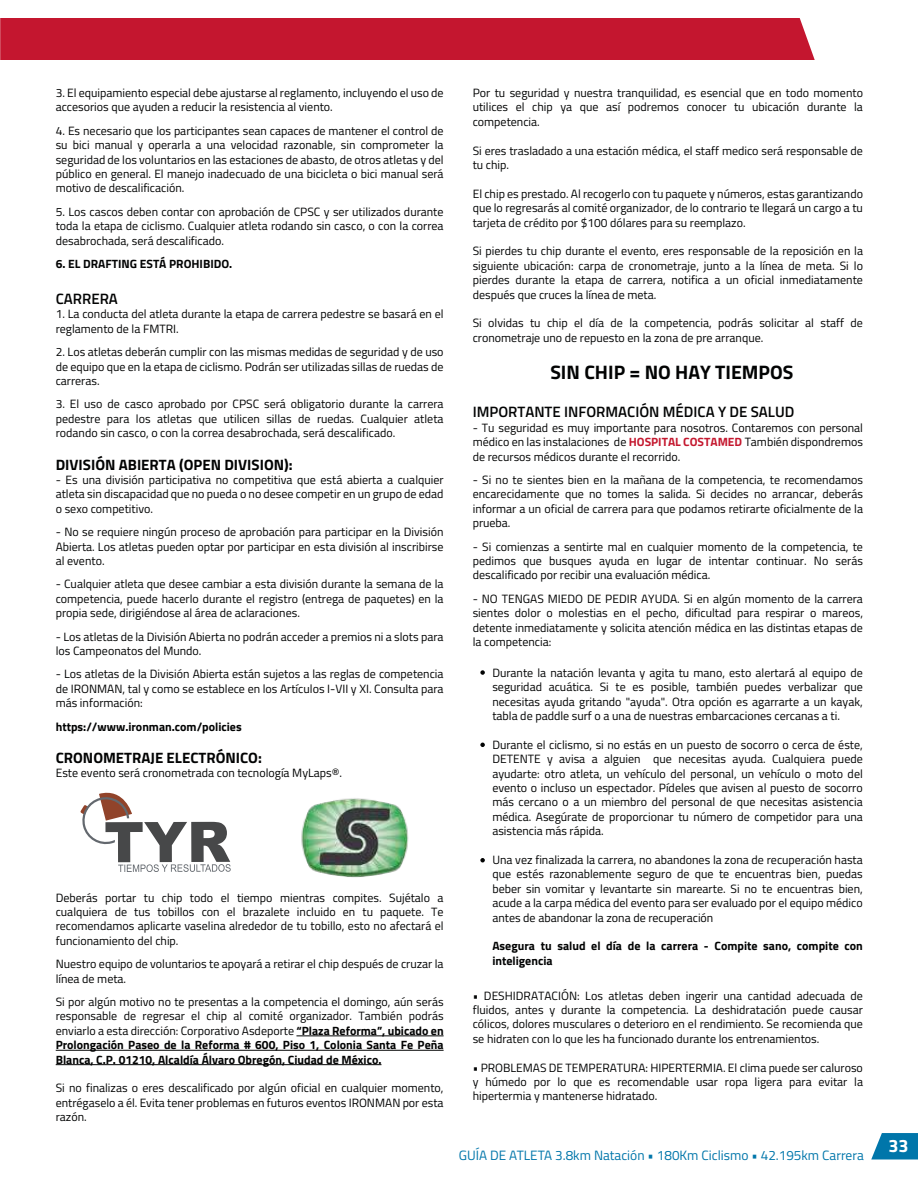
<style>
.page{position:relative;width:918px;height:1188px;background:#fff}
.page>*{position:absolute;margin:0;border:0;box-sizing:border-box;transform-origin:0 0}
.t1{font:700 19.5px "Titillium Web";color:#020303}
.t2{font:700 18px "Titillium Web";color:#fff}
.t3{font:700 15px "Titillium Web";color:#020303}
.t4{font:600 15px "Titillium Web";color:#020303}
.t5{font:13.5px "Titillium Web";color:#0076aa}
.t6{font:12px/14.4px "Titillium Web";color:#020303;text-align:justify}
.t7{font:700 12px/14.4px "Titillium Web";color:#020303}
.s1{font-weight:700}
.s2{font-weight:700;color:#c4182f}
</style>
<div class="page">
<div style="left:0;top:18px;width:815px;height:42px;background:#c4162f"></div>
<svg style="left:871px;top:1133px;width:47px;height:27px"></svg>
<hr style="left:296px;top:1036px;width:148px;height:1px;background:#020303">
<hr style="left:56px;top:1050px;width:388px;height:1px;background:#020303">
<hr style="left:56px;top:1064px;width:325px;height:1px;background:#020303">
<svg style="left:80px;top:792px;width:151px;height:80px"></svg>
<img style="left:301px;top:798px;width:108px;height:80px">
<svg style="left:480px;top:670px;width:5px;height:5px"></svg>
<svg style="left:480px;top:743px;width:5px;height:4px"></svg>
<svg style="left:480px;top:858px;width:5px;height:4px"></svg>
<p class="t6" style="left:56px;top:85px;width:389px">3. El equipamiento especial debe ajustarse al reglamento, incluyendo el uso de accesorios que ayuden a reducir la resistencia al viento.</p>
<p class="t6" style="left:56px;top:123px;width:389px">4. Es necesario que los participantes sean capaces de mantener el control de su bici manual y operarla a una velocidad razonable, sin comprometer la seguridad de los voluntarios en las estaciones de abasto, de otros atletas y del público en general. El manejo inadecuado de una bicicleta o bici manual será motivo de descalificación.</p>
<p class="t6" style="left:56px;top:204px;width:389px">5. Los cascos deben contar con aprobación de CPSC y ser utilizados durante toda la etapa de ciclismo. Cualquier atleta rodando sin casco, o con la correa desabrochada, será descalificado.</p>
<p class="t7" style="left:56px;top:256px;width:178px">6. EL DRAFTING ESTÁ PROHIBIDO.</p>
<p class="t4" style="left:56px;top:287px;width:64px">CARRERA</p>
<p class="t6" style="left:56px;top:306px;width:389px">1. La conducta del atleta durante la etapa de carrera pedestre se basará en el reglamento de la FMTRI.</p>
<p class="t6" style="left:56px;top:344px;width:389px">2. Los atletas deberán cumplir con las mismas medidas de seguridad y de uso de equipo que en la etapa de ciclismo. Podrán ser utilizadas sillas de ruedas de carreras.</p>
<p class="t6" style="left:56px;top:396px;width:389px">3. El uso de casco aprobado por CPSC será obligatorio durante la carrera pedestre para los atletas que utilicen sillas de ruedas. Cualquier atleta rodando sin casco, o con la correa desabrochada, será descalificado.</p>
<p class="t3" style="left:56px;top:453px;width:238px">DIVISIÓN ABIERTA (OPEN DIVISION):</p>
<p class="t6" style="left:56px;top:472px;width:389px">- Es una división participativa no competitiva que está abierta a cualquier atleta sin discapacidad que no pueda o no desee competir en un grupo de edad o sexo competitivo.</p>
<p class="t6" style="left:56px;top:524px;width:389px">- No se requiere ningún proceso de aprobación para participar en la División Abierta. Los atletas pueden optar por participar en esta división al inscribirse al evento.</p>
<p class="t6" style="left:56px;top:576px;width:389px">- Cualquier atleta que desee cambiar a esta división durante la semana de la competencia, puede hacerlo durante el registro (entrega de paquetes) en la propia sede, dirigiéndose al área de aclaraciones.</p>
<p class="t6" style="left:56px;top:629px;width:389px">- Los atletas de la División Abierta no podrán acceder a premios ni a slots para los Campeonatos del Mundo.</p>
<p class="t6" style="left:56px;top:666px;width:389px">- Los atletas de la División Abierta están sujetos a las reglas de competencia de IRONMAN, tal y como se establece en los Artículos I-VII y XI. Consulta para más información:</p>
<p class="t7" style="left:56px;top:719px;width:188px">https://www.ironman.com/policies</p>
<p class="t3" style="left:56px;top:746px;width:208px">CRONOMETRAJE ELECTRÓNICO:</p>
<p class="t6" style="left:56px;top:765px;width:288px">Este evento será cronometrada con tecnología MyLaps®.</p>
<p class="t6" style="left:56px;top:890px;width:389px">Deberás portar tu chip todo el tiempo mientras compites. Sujétalo a cualquiera de tus tobillos con el brazalete incluido en tu paquete. Te recomendamos aplicarte vaselina alrededor de tu tobillo, esto no afectará el funcionamiento del chip.</p>
<p class="t6" style="left:56px;top:956px;width:389px">Nuestro equipo de voluntarios te apoyará a retirar el chip después de cruzar la línea de meta.</p>
<p class="t6" style="left:56px;top:994px;width:389px">Si por algún motivo no te presentas a la competencia el domingo, aún serás responsable de regresar el chip al comité organizador. También podrás enviarlo a esta dirección: Corporativo Asdeporte <span class="s1">“Plaza Reforma”, ubicado en Prolongación Paseo de la Reforma # 600, Piso 1, Colonia Santa Fe Peña Blanca, C.P. 01210, Alcaldía Álvaro Obregón, Ciudad de México.</span></p>
<p class="t6" style="left:56px;top:1080px;width:389px">Si no finalizas o eres descalificado por algún oficial en cualquier momento, entrégaselo a él. Evita tener problemas en futuros eventos IRONMAN por esta razón.</p>
<p class="t6" style="left:473px;top:85px;width:392px">Por tu seguridad y nuestra tranquilidad, es esencial que en todo momento utilices el chip ya que así podremos conocer tu ubicación durante la competencia.</p>
<p class="t6" style="left:473px;top:143px;width:392px">Si eres trasladado a una estación médica, el staff medico será responsable de tu chip.</p>
<p class="t6" style="left:473px;top:186px;width:392px">El chip es prestado. Al recogerlo con tu paquete y números, estas garantizando que lo regresarás al comité organizador, de lo contrario te llegará un cargo a tu tarjeta de crédito por $100 dólares para su reemplazo.</p>
<p class="t6" style="left:473px;top:243px;width:392px">Si pierdes tu chip durante el evento, eres responsable de la reposición en la siguiente ubicación: carpa de cronometraje, junto a la línea de meta. Si lo pierdes durante la etapa de carrera, notifica a un oficial inmediatamente después que cruces la línea de meta.</p>
<p class="t6" style="left:473px;top:315px;width:392px">Si olvidas tu chip el día de la competencia, podrás solicitar al staff de cronometraje uno de repuesto en la zona de pre arranque.</p>
<h1 class="t1" style="left:550px;top:357px;width:245px">SIN CHIP = NO HAY TIEMPOS</h1>
<p class="t4" style="left:473px;top:401px;width:323px">IMPORTANTE INFORMACIÓN MÉDICA Y DE SALUD</p>
<p class="t6" style="left:473px;top:420px;width:392px">- Tu seguridad es muy importante para nosotros. Contaremos con personal médico en las instalaciones de <span class="s2">HOSPITAL COSTAMED</span> También dispondremos de recursos médicos durante el recorrido.</p>
<p class="t6" style="left:473px;top:472px;width:392px">- Si no te sientes bien en la mañana de la competencia, te recomendamos encarecidamente que no tomes la salida. Si decides no arrancar, deberás informar a un oficial de carrera para que podamos retirarte oficialmente de la prueba.</p>
<p class="t6" style="left:473px;top:539px;width:392px">- Si comienzas a sentirte mal en cualquier momento de la competencia, te pedimos que busques ayuda en lugar de intentar continuar. No serás descalificado por recibir una evaluación médica.</p>
<p class="t6" style="left:473px;top:591px;width:392px">- NO TENGAS MIEDO DE PEDIR AYUDA. Si en algún momento de la carrera sientes dolor o molestias en el pecho, dificultad para respirar o mareos, detente inmediatamente y solicita atención médica en las distintas etapas de la competencia:</p>
<p class="t6" style="left:492px;top:665px;width:372px">Durante la natación levanta y agita tu mano, esto alertará al equipo de seguridad acuática. Si te es posible, también puedes verbalizar que necesitas ayuda gritando "ayuda". Otra opción es agarrarte a un kayak, tabla de paddle surf o a una de nuestras embarcaciones cercanas a ti.</p>
<p class="t6" style="left:492px;top:737px;width:372px">Durante el ciclismo, si no estás en un puesto de socorro o cerca de éste, DETENTE y avisa a alguien que necesitas ayuda. Cualquiera puede ayudarte: otro atleta, un vehículo del personal, un vehículo o moto del evento o incluso un espectador. Pídeles que avisen al puesto de socorro más cercano o a un miembro del personal de que necesitas asistencia médica. Asegúrate de proporcionar tu número de competidor para una asistencia más rápida.</p>
<p class="t6" style="left:492px;top:852px;width:372px">Una vez finalizada la carrera, no abandones la zona de recuperación hasta que estés razonablemente seguro de que te encuentras bien, puedas beber sin vomitar y levantarte sin marearte. Si no te encuentras bien, acude a la carpa médica del evento para ser evaluado por el equipo médico antes de abandonar la zona de recuperación</p>
<p class="t7" style="left:492px;top:938px;width:372px">Asegura tu salud el día de la carrera - Compite sano, compite con inteligencia</p>
<p class="t6" style="left:473px;top:988px;width:392px">• DESHIDRATACIÓN: Los atletas deben ingerir una cantidad adecuada de fluidos, antes y durante la competencia. La deshidratación puede causar cólicos, dolores musculares o deterioro en el rendimiento. Se recomienda que se hidraten con lo que les ha funcionado durante los entrenamientos.</p>
<p class="t6" style="left:473px;top:1060px;width:392px">• PROBLEMAS DE TEMPERATURA: HIPERTERMIA. El clima puede ser caluroso y húmedo por lo que es recomendable usar ropa ligera para evitar la hipertermia y mantenerse hidratado.</p>
<p class="t5" style="left:459px;top:1145px;width:407px">GUÍA DE ATLETA 3.8km Natación • 180Km Ciclismo • 42.195km Carrera</p>
<h2 class="t2" style="left:888px;top:1132px;width:22px">33</h2>
</div>
